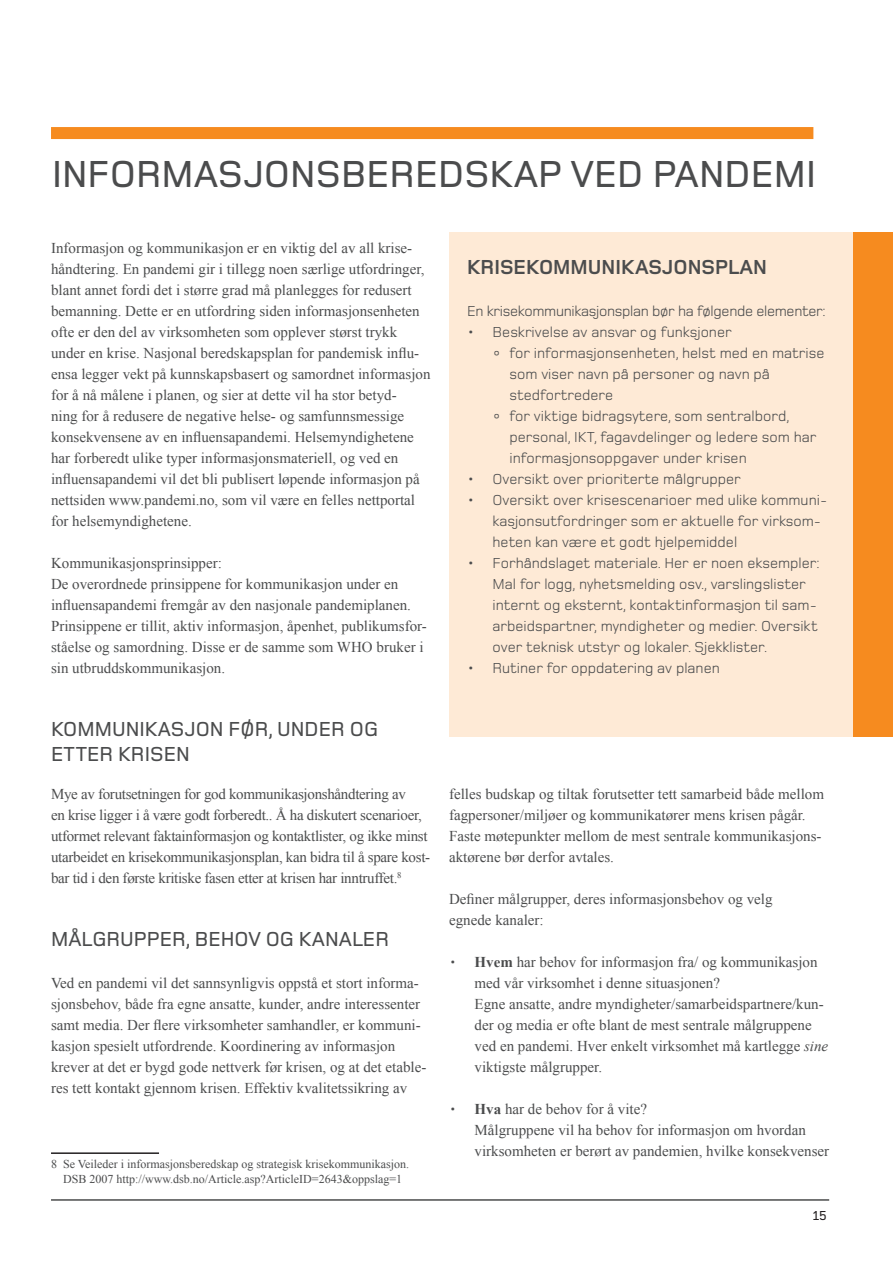
<style>
.page{position:relative;width:893px;height:1263px;background:#fff}
.page>*{position:absolute;margin:0;border:0;box-sizing:border-box;transform-origin:0 0}
.t1{font:500 39px "Foundry Monoline";color:#4b4c4d}
.t2{font:500 21px/25.2px "Foundry Monoline";color:#4b4c4d}
.t3{font:700 21px "Foundry Monoline";color:#4b4c4d}
.t4{font:15px/21px "Times New Roman";color:#4b4c4d}
.t5{font:15px/21px "Foundry Monoline";color:#4b4c4d}
.t6{font:15px/21px "Times New Roman";letter-spacing:-.02em;color:#4b4c4d}
.t7{font:15px "Foundry Monoline";letter-spacing:-.02em;color:#4b4c4d}
.t8{font:500 13.5px "Foundry Monoline";color:#231f20}
.t9{font:12px/15px "Times New Roman";color:#4b4c4d;text-align:center}
.s1{font-family:"Foundry Monoline"}
.s2{font-weight:700}
.s3{font-style:italic}
</style>
<div class="page">
<hr style="left:51px;top:1199px;width:778px;height:2px;background:#4b4c4d">
<hr style="left:51px;top:1152px;width:108px;height:2px;background:#231f20">
<div style="left:51px;top:127px;width:762px;height:12px;background:#f68b1f"></div>
<div style="left:449px;top:232px;width:444px;height:504px;background:#feead6"></div>
<div style="left:854px;top:232px;width:39px;height:504px;background:#f68b1f"></div>
<h1 class="t1" style="left:52px;top:153px;width:765px">INFORMASJONSBEREDSKAP VED PANDEMI</h1>
<p class="t4" style="left:51px;top:237px;width:381px">Informasjon og kommunikasjon er en viktig del av all krise&shy;håndtering. En pandemi gir i tillegg noen særlige utfordringer, blant annet fordi det i større grad må planlegges for redusert bemanning. Dette er en utfordring siden informasjonsenheten ofte er den del av virksomheten som opplever størst trykk under en krise. Nasjonal beredskapsplan for pandemisk influ&shy;ensa legger vekt på kunnskapsbasert og samordnet informasjon for å nå målene i planen, og sier at dette vil ha stor betyd-<br>ning for å redusere de negative helse- og samfunnsmessige konsekvensene av en influensapandemi. Helsemyndighetene har forberedt ulike typer informasjonsmateriell, og ved en influensapandemi vil det bli publisert løpende informasjon på nettsiden www.pandemi.no, som vil være en felles nettportal for helsemyndighetene.</p>
<p class="t4" style="left:51px;top:552px;width:377px">Kommunikasjonsprinsipper:<br>De overordnede prinsippene for kommunikasjon under en influensapandemi fremgår av den nasjonale pandemiplanen.<br>Prinsippene er tillit, aktiv informasjon, åpenhet, publikumsfor&shy;ståelse og samordning. Disse er de samme som WHO bruker i sin utbruddskommunikasjon.</p>
<h2 class="t2" style="left:51px;top:716px;width:329px">KOMMUNIKASJON FØR, UNDER OG<br>ETTER KRISEN</h2>
<p class="t6" style="left:51px;top:783px;width:381px">Mye av forutsetningen for god kommunikasjonshåndtering av<br>en krise ligger i å være godt forberedt.. Å ha diskutert scenarioer, utformet relevant faktainformasjon og kontaktlister, og ikke minst utarbeidet en krisekommunikasjonsplan, kan bidra til å spare kost&shy;bar tid i den første kritiske fasen etter at krisen har inntruffet.<sup>8</sup></p>
<h2 class="t2" style="left:51px;top:926px;width:340px">MÅLGRUPPER, BEHOV OG KANALER</h2>
<p class="t4" style="left:51px;top:972px;width:377px">Ved en pandemi vil det sannsynligvis oppstå et stort informa&shy;sjonsbehov, både fra egne ansatte, kunder, andre interessenter samt media. Der flere virksomheter samhandler, er kommuni&shy;kasjon spesielt utfordrende. Koordinering av informasjon krever at det er bygd gode nettverk før krisen, og at det etable&shy;res tett kontakt gjennom krisen. Effektiv kvalitetssikring av</p>
<p class="t9" style="left:51px;top:1156px;width:360px">8 Se Veileder i informasjonsberedskap og strategisk krisekommunikasjon.<br>DSB 2007 http://www.dsb.no/Article.asp?ArticleID=2643&amp;oppslag=1</p>
<h2 class="t3" style="left:467px;top:255px;width:302px">KRISEKOMMUNIKASJONSPLAN</h2>
<p class="t7" style="left:467px;top:303px;width:360px">En krisekommunikasjonsplan bør ha følgende elementer:</p>
<p class="t5" style="left:467px;top:321px;width:266px">• Beskrivelse av ansvar og funksjoner</p>
<p class="t5" style="left:493px;top:342px;width:333px">° for informasjonsenheten, helst med en matrise</p>
<p class="t5" style="left:510px;top:363px;width:262px">som viser navn på personer og navn på</p>
<p class="t5" style="left:510px;top:384px;width:105px">stedfortredere</p>
<p class="t5" style="left:493px;top:405px;width:299px">° for viktige bidragsytere, som sentralbord,</p>
<p class="t5" style="left:510px;top:426px;width:308px">personal, IKT, fagavdelinger og ledere som har</p>
<p class="t5" style="left:510px;top:447px;width:239px">informasjonsoppgaver under krisen</p>
<p class="t5" style="left:467px;top:468px;width:275px">• Oversikt over prioriterte målgrupper</p>
<p class="t5" style="left:493px;top:489px;width:336px;text-indent:-26px">• Oversikt over krisescenarioer med ulike kommuni&shy;kasjonsutfordringer som er aktuelle for virksom&shy;heten kan være et godt hjelpemiddel</p>
<p class="t5" style="left:493px;top:552px;width:329px;text-indent:-26px">• Forhåndslaget materiale. Her er noen eksempler:<br>Mal for logg, nyhetsmelding osv., varslingslister internt og eksternt, kontaktinformasjon til sam&shy;arbeidspartner, myndigheter og medier. Oversikt over teknisk utstyr og lokaler. Sjekklister.</p>
<p class="t5" style="left:467px;top:657px;width:254px">• Rutiner for oppdatering av planen</p>
<p class="t4" style="left:449px;top:783px;width:376px">felles budskap og tiltak forutsetter tett samarbeid både mellom fagpersoner/miljøer og kommunikatører mens krisen pågår.<br>Faste møtepunkter mellom de mest sentrale kommunikasjons&shy;aktørene bør derfor avtales.</p>
<p class="t4" style="left:449px;top:888px;width:325px">Definer målgrupper, deres informasjonsbehov og velg egnede kanaler:</p>
<p class="t4" style="left:475px;top:951px;width:355px;text-indent:-26px"><span class="s1">•</span> <span class="s2">Hvem</span> har behov for informasjon fra/ og kommunikasjon med vår virksomhet i denne situasjonen?<br>Egne ansatte, andre myndigheter/samarbeidspartnere/kun&shy;der og media er ofte blant de mest sentrale målgruppene ved en pandemi. Hver enkelt virksomhet må kartlegge <span class="s3">sine </span>viktigste målgrupper.</p>
<p class="t4" style="left:475px;top:1098px;width:356px;text-indent:-26px"><span class="s1">•</span> <span class="s2">Hva</span> har de behov for å vite?<br>Målgruppene vil ha behov for informasjon om hvordan virksomheten er berørt av pandemien, hvilke konsekvenser</p>
<p class="t8" style="left:813px;top:1207px;width:16px">15</p>
</div>
